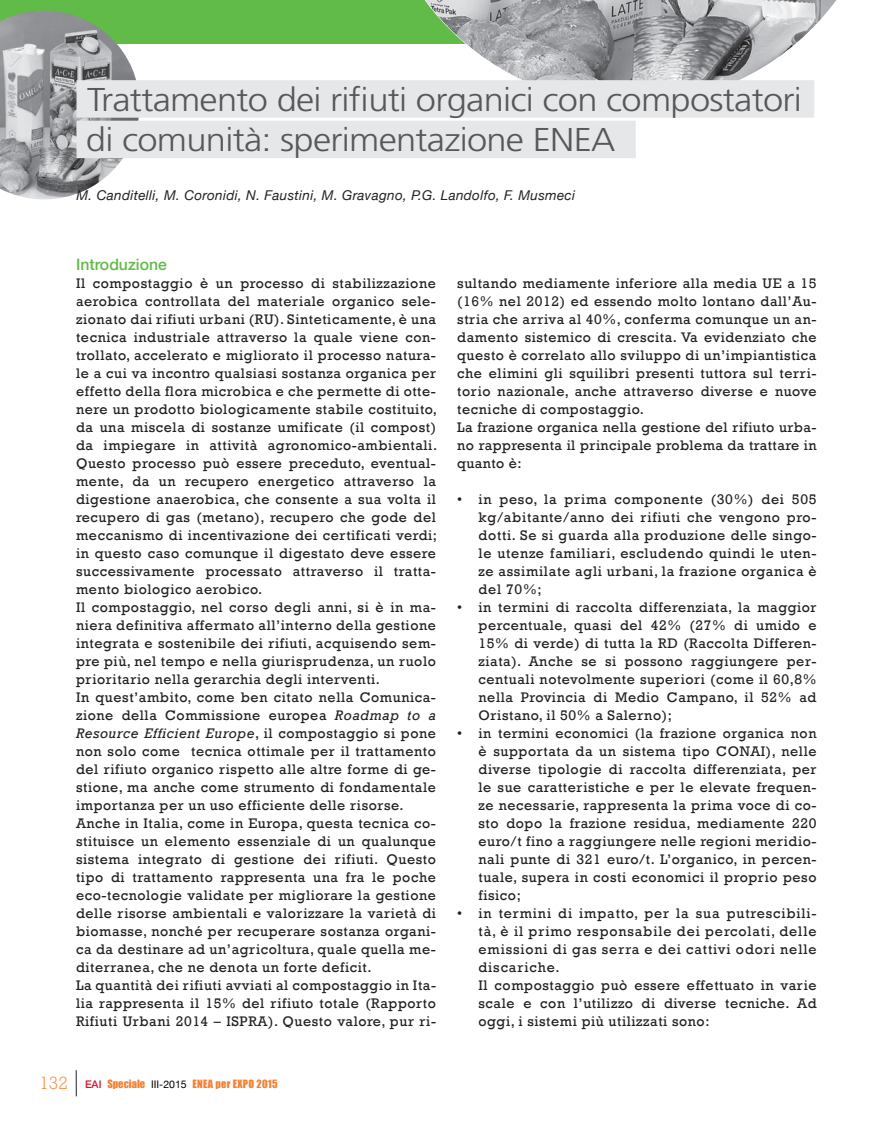
<style>
.page{position:relative;width:893px;height:1127px;background:#fff}
.page>*{position:absolute;margin:0;border:0;box-sizing:border-box;transform-origin:0 0}
.t1{font:300 33px/40.5px "Frutiger";letter-spacing:-.02em;color:#57585a;scale:1.1 1}
.t2{font:500 15.75px "Helvetica Neue";color:#60bb48}
.t3{font:14.25px/18px "Rockwell";letter-spacing:.04em;color:#231f20;text-align:justify}
.t4{font:14.25px/18px "Rockwell";letter-spacing:.06em;color:#231f20}
.t5{font:italic 13.5px "Helvetica Neue";letter-spacing:.025em;color:#231f20}
.t6{font:10.5px "Impact";letter-spacing:.025em;color:#f48232}
.s1{font-style:italic}
.s2{font-family:"Rockwell Std";font-weight:300;font-size:18px}
.s3{font-family:"Helvetica Neue";font-weight:500;color:#d7162e}
.s4{font-family:"Helvetica Neue";color:#000002}
</style>
<div class="page">
<svg style="left:76px;top:1070px;width:1px;height:26px"></svg>
<div style="left:0;top:0;width:532px;height:43px;background:#60bb48"></div>
<img style="left:0;top:11px;width:140px;height:188px">
<img style="left:424px;top:0;width:413px;height:80px">
<div style="left:77px;top:80px;width:737px;height:38px;background:#e6e7e9"></div>
<div style="left:77px;top:121px;width:559px;height:37px;background:#e6e7e9"></div>
<h1 class="t1" style="left:86px;top:79px;width:652px">Trattamento dei rifiuti organici con compostatori di comunità: sperimentazione ENEA</h1>
<p class="t5" style="left:77px;top:185px;width:500px">M. Canditelli, M. Coronidi, N. Faustini, M. Gravagno, P.G. Landolfo, F. Musmeci</p>
<p class="t2" style="left:76px;top:252px;width:92px">Introduzione</p>
<p class="t3" style="left:76px;top:274px;width:363px;text-align:left">Il compostaggio è un processo di stabilizzazione aerobica controllata del materiale organico sele&shy;zionato dai rifiuti urbani (RU). Sinteticamente, è una tecnica industriale attraverso la quale viene con&shy;trollato, accelerato e migliorato il processo natura&shy;le a cui va incontro qualsiasi sostanza organica per effetto della flora microbica e che permette di otte&shy;nere un prodotto biologicamente stabile costituito, da una miscela di sostanze umificate (il compost) da impiegare in attività agronomico-ambientali.<br>Questo processo può essere preceduto, eventual&shy;mente, da un recupero energetico attraverso la digestione anaerobica, che consente a sua volta il recupero di gas (metano), recupero che gode del meccanismo di incentivazione dei certificati verdi; in questo caso comunque il digestato deve essere successivamente processato attraverso il tratta&shy;mento biologico aerobico.<br>Il compostaggio, nel corso degli anni, si è in ma&shy;niera definitiva affermato all’interno della gestione integrata e sostenibile dei rifiuti, acquisendo sem&shy;pre più, nel tempo e nella giurisprudenza, un ruolo prioritario nella gerarchia degli interventi.<br>In quest’ambito, come ben citato nella Comunica&shy;zione della Commissione europea <span class="s1">Roadmap to a Resource Efficient Europe</span>, il compostaggio si pone non solo come tecnica ottimale per il trattamento del rifiuto organico rispetto alle altre forme di ge&shy;stione, ma anche come strumento di fondamentale importanza per un uso efficiente delle risorse.<br>Anche in Italia, come in Europa, questa tecnica co&shy;stituisce un elemento essenziale di un qualunque sistema integrato di gestione dei rifiuti. Questo tipo di trattamento rappresenta una fra le poche eco-tecnologie validate per migliorare la gestione delle risorse ambientali e valorizzare la varietà di biomasse, nonché per recuperare sostanza organi&shy;ca da destinare ad un’agricoltura, quale quella me&shy;diterranea, che ne denota un forte deficit.<br>La quantità dei rifiuti avviati al compostaggio in Ita&shy;lia rappresenta il 15% del rifiuto totale (Rapporto Rifiuti Urbani 2014 – ISPRA). Questo valore, pur ri-</p>
<p class="t3" style="left:457px;top:274px;width:361px;text-align:left">sultando mediamente inferiore alla media UE a 15 (16% nel 2012) ed essendo molto lontano dall’Au&shy;stria che arriva al 40%, conferma comunque un an&shy;damento sistemico di crescita. Va evidenziato che questo è correlato allo sviluppo di un’impiantistica che elimini gli squilibri presenti tuttora sul terri&shy;torio nazionale, anche attraverso diverse e nuove tecniche di compostaggio.<br>La frazione organica nella gestione del rifiuto urba&shy;no rappresenta il principale problema da trattare in quanto è:</p>
<p class="t3" style="left:478px;top:490px;width:340px;text-indent:-21px">• in peso, la prima componente (30%) dei 505 kg/abitante/anno dei rifiuti che vengono pro&shy;dotti. Se si guarda alla produzione delle singo&shy;le utenze familiari, escludendo quindi le uten&shy;ze assimilate agli urbani, la frazione organica è del 70%;</p>
<p class="t3" style="left:478px;top:598px;width:340px;text-indent:-21px">• in termini di raccolta differenziata, la maggior percentuale, quasi del 42% (27% di umido e 15% di verde) di tutta la RD (Raccolta Differen&shy;ziata). Anche se si possono raggiungere per&shy;centuali notevolmente superiori (come il 60,8% nella Provincia di Medio Campano, il 52% ad Oristano, il 50% a Salerno);</p>
<p class="t3" style="left:478px;top:724px;width:340px;text-indent:-21px">• in termini economici (la frazione organica non è supportata da un sistema tipo CONAI), nelle diverse tipologie di raccolta differenziata, per le sue caratteristiche e per le elevate frequen&shy;ze necessarie, rappresenta la prima voce di co&shy;sto dopo la frazione residua, mediamente 220 euro/t fino a raggiungere nelle regioni meridio&shy;nali punte di 321 euro/t. L’organico, in percen&shy;tuale, supera in costi economici il proprio peso fisico;</p>
<p class="t4" style="left:478px;top:904px;width:340px;text-indent:-21px">• in termini di impatto, per la sua putrescibili&shy;tà, è il primo responsabile dei percolati, delle emissioni di gas serra e dei cattivi odori nelle discariche.<br>Il compostaggio può essere effettuato in varie scale e con l’utilizzo di diverse tecniche. Ad oggi, i sistemi più utilizzati sono:</p>
<p class="t6" style="left:39px;top:1076px;width:240px"><span class="s2">132</span> <span class="s3">EAI</span> Speciale <span class="s4">III-2015</span> ENEA per EXPO 2015</p>
</div>
